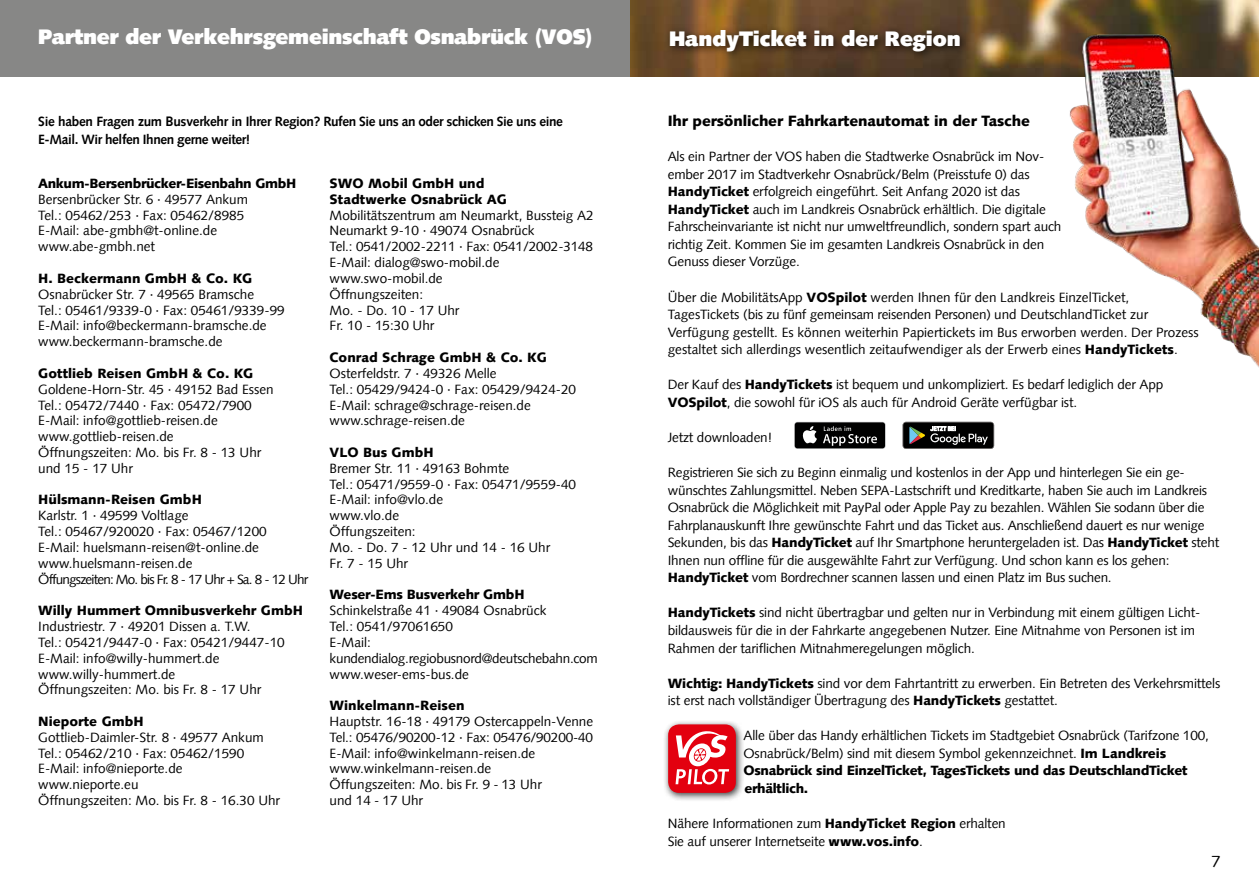
<style>
.page{position:relative;width:1259px;height:893px;background:#fff}
.page>*{position:absolute;margin:0;border:0;box-sizing:border-box;transform-origin:0 0}
.t1{font:900 21px "Syntax LT Std";letter-spacing:-.01em;color:#fff}
.t2{font:16.5px "Syntax Com";color:#000}
.t3{font:900 15px "Syntax Com";letter-spacing:-.01em;color:#000}
.t4{font:13.5px/15.8px "Syntax Com";letter-spacing:-.01em;color:#000}
.t5{font:900 13.5px/15.8px "Syntax Com";color:#000}
.t6{font:700 13.5px/18px "Syntax Com";letter-spacing:-.03em;color:#000}
.t7{font:900 13.5px "Syntax Com";letter-spacing:-.03em;color:#000}
.t8{font:900 13.5px "Syntax Com";letter-spacing:-.02em;color:#000}
.s1{font-weight:900}
</style>
<div class="page">
<img style="left:629px;top:0;width:429px;height:77px">
<div style="left:794px;top:422px;width:91px;height:27px;background:#6a6b6c;border-radius:3px"></div>
<div style="left:795px;top:422px;width:90px;height:26px;background:#000;border-radius:3px"></div>
<svg style="left:802px;top:426px;width:15px;height:17px"></svg>
<svg style="left:823px;top:426px;width:54px;height:20px"></svg>
<svg style="left:902px;top:422px;width:92px;height:27px"></svg>
<div style="left:664px;top:25px;width:306px;height:36px;background:#000;opacity:.75"></div>
<img style="left:1058px;top:0;width:201px;height:368px">
<div style="left:663px;top:719px;width:81px;height:82px;background:#000;opacity:.75"></div>
<div style="left:668px;top:724px;width:68px;height:69px;background:#e3000f;border-radius:11px"></div>
<svg style="left:675px;top:731px;width:54px;height:53px"></svg>
<div style="left:0;top:0;width:629px;height:77px;background:#878786"></div>
<h1 class="t1" style="left:38px;top:24px;width:555px">Partner der Verkehrsgemeinschaft Osnabrück (VOS)</h1>
<p class="t6" style="left:38px;top:112px;width:526px">Sie haben Fragen zum Busverkehr in Ihrer Region? Rufen Sie uns an oder schicken Sie uns eine<br>E-Mail. Wir helfen Ihnen gerne weiter!</p>
<p class="t5" style="left:330px;top:175px;width:179px">SWO Mobil GmbH und<br>Stadtwerke Osnabrück AG</p>
<p class="t4" style="left:330px;top:207px;width:266px">Mobilitätszentrum am Neumarkt, Bussteig A2<br>Neumarkt 9-10 · 49074 Osnabrück<br>Tel.: 0541/2002-2211 · Fax: 0541/2002-3148<br>E-Mail: dialog@swo-mobil.de www.swo-mobil.de<br>Öffnungszeiten:<br>Mo. - Do. 10 - 17 Uhr<br>Fr. 10 - 15:30 Uhr</p>
<p class="t5" style="left:330px;top:349px;width:219px">Conrad Schrage GmbH &amp; Co. KG</p>
<p class="t4" style="left:330px;top:365px;width:248px">Osterfeldstr. 7 · 49326 Melle<br>Tel.: 05429/9424-0 · Fax: 05429/9424-20<br>E-Mail: schrage@schrage-reisen.de www.schrage-reisen.de</p>
<p class="t5" style="left:330px;top:444px;width:106px">VLO Bus GmbH</p>
<p class="t4" style="left:330px;top:460px;width:248px">Bremer Str. 11 · 49163 Bohmte<br>Tel.: 05471/9559-0 · Fax: 05471/9559-40<br>E-Mail: info@vlo.de<br>www.vlo.de<br>Öffungszeiten:<br>Mo. - Do. 7 - 12 Uhr und 14 - 16 Uhr<br>Fr. 7 - 15 Uhr</p>
<p class="t8" style="left:330px;top:587px;width:197px">Weser-Ems Busverkehr GmbH</p>
<p class="t4" style="left:330px;top:603px;width:270px">Schinkelstraße 41 · 49084 Osnabrück<br>Tel.: 0541/97061650<br>E-Mail: kundendialog.regiobusnord@deutschebahn.com www.weser-ems-bus.de</p>
<p class="t5" style="left:330px;top:698px;width:136px">Winkelmann-Reisen</p>
<p class="t4" style="left:330px;top:713px;width:265px">Hauptstr. 16-18 · 49179 Ostercappeln-Venne Tel.: 05476/90200-12 · Fax: 05476/90200-40<br>E-Mail: info@winkelmann-reisen.de www.winkelmann-reisen.de<br>Öffungszeiten: Mo. bis Fr. 9 - 13 Uhr<br>und 14 - 17 Uhr</p>
<p class="t7" style="left:38px;top:175px;width:260px">Ankum-Bersenbrücker-Eisenbahn GmbH</p>
<p class="t4" style="left:38px;top:191px;width:211px">Bersenbrücker Str. 6 · 49577 Ankum<br>Tel.: 05462/253 · Fax: 05462/8985<br>E-Mail: abe-gmbh@t-online.de www.abe-gmbh.net</p>
<p class="t5" style="left:38px;top:270px;width:216px">H. Beckermann GmbH &amp; Co. KG</p>
<p class="t4" style="left:38px;top:286px;width:248px">Osnabrücker Str. 7 · 49565 Bramsche<br>Tel.: 05461/9339-0 · Fax: 05461/9339-99<br>E-Mail: info@beckermann-bramsche.de www.beckermann-bramsche.de</p>
<p class="t5" style="left:38px;top:365px;width:217px">Gottlieb Reisen GmbH &amp; Co. KG</p>
<p class="t4" style="left:38px;top:381px;width:237px">Goldene-Horn-Str. 45 · 49152 Bad Essen<br>Tel.: 05472/7440 · Fax: 05472/7900<br>E-Mail: info@gottlieb-reisen.de www.gottlieb-reisen.de<br>Öffnungszeiten: Mo. bis Fr. 8 - 13 Uhr und 15 - 17 Uhr</p>
<p class="t5" style="left:38px;top:492px;width:165px">Hülsmann-Reisen GmbH</p>
<p class="t4" style="left:38px;top:508px;width:271px">Karlstr. 1 · 49599 Voltlage<br>Tel.: 05467/920020 · Fax: 05467/1200<br>E-Mail: huelsmann-reisen@t-online.de www.huelsmann-reisen.de<br>Öffungszeiten: Mo. bis Fr. 8 - 17 Uhr + Sa. 8 - 12 Uhr</p>
<p class="t5" style="left:38px;top:603px;width:266px">Willy Hummert Omnibusverkehr GmbH</p>
<p class="t4" style="left:38px;top:619px;width:248px">Industriestr. 7 · 49201 Dissen a. T.W.<br>Tel.: 05421/9447-0 · Fax: 05421/9447-10<br>E-Mail: info@willy-hummert.de www.willy-hummert.de<br>Öffnungszeiten: Mo. bis Fr. 8 - 17 Uhr</p>
<p class="t5" style="left:38px;top:713px;width:107px">Nieporte GmbH</p>
<p class="t4" style="left:38px;top:729px;width:243px">Gottlieb-Daimler-Str. 8 · 49577 Ankum<br>Tel.: 05462/210 · Fax: 05462/1590<br>E-Mail: info@nieporte.de www.nieporte.eu<br>Öffnungszeiten: Mo. bis Fr. 8 - 16.30 Uhr</p>
<h1 class="t1" style="left:669px;top:26px;width:293px">HandyTicket in der Region</h1>
<p class="t3" style="left:668px;top:112px;width:364px">Ihr persönlicher Fahrkartenautomat in der Tasche</p>
<p class="t4" style="left:668px;top:148px;width:395px;line-height:17.5px">Als ein Partner der VOS haben die Stadtwerke Osnabrück im Nov&shy;ember 2017 im Stadtverkehr Osnabrück/Belm (Preisstufe 0) das <span class="s1">HandyTicket</span> erfolgreich eingeführt. Seit Anfang 2020 ist das <span class="s1">HandyTicket</span> auch im Landkreis Osnabrück erhältlich. Die digitale Fahrscheinvariante ist nicht nur umweltfreundlich, sondern spart auch richtig Zeit. Kommen Sie im gesamten Landkreis Osnabrück in den Genuss dieser Vorzüge.</p>
<p class="t4" style="left:668px;top:288px;width:532px;line-height:17.5px">Über die MobilitätsApp <span class="s1">VOSpilot</span> werden Ihnen für den Landkreis EinzelTicket, TagesTickets (bis zu fünf gemeinsam reisenden Personen) und DeutschlandTicket zur Verfügung gestellt. Es können weiterhin Papiertickets im Bus erworben werden. Der Prozess gestaltet sich allerdings wesentlich zeitaufwendiger als der Erwerb eines <span class="s1">HandyTickets</span>.</p>
<p class="t4" style="left:668px;top:376px;width:497px;line-height:17.5px">Der Kauf des <span class="s1">HandyTickets</span> ist bequem und unkompliziert. Es bedarf lediglich der App<br><span class="s1">VOSpilot</span>, die sowohl für iOS als auch für Android Geräte verfügbar ist.</p>
<p class="t4" style="left:668px;top:429px;width:106px">Jetzt downloaden!</p>
<p class="t4" style="left:668px;top:464px;width:553px;line-height:17.5px">Registrieren Sie sich zu Beginn einmalig und kostenlos in der App und hinterlegen Sie ein ge&shy;wünschtes Zahlungsmittel. Neben SEPA-Lastschrift und Kreditkarte, haben Sie auch im Landkreis Osnabrück die Möglichkeit mit PayPal oder Apple Pay zu bezahlen. Wählen Sie sodann über die Fahrplanauskunft Ihre gewünschte Fahrt und das Ticket aus. Anschließend dauert es nur wenige Sekunden, bis das <span class="s1">HandyTicket</span> auf Ihr Smartphone heruntergeladen ist. Das <span class="s1">HandyTicket</span> steht Ihnen nun offline für die ausgewählte Fahrt zur Verfügung. Und schon kann es los gehen:<br><span class="s1">HandyTicket</span> vom Bordrechner scannen lassen und einen Platz im Bus suchen.</p>
<p class="t4" style="left:668px;top:604px;width:534px;line-height:17.5px"><span class="s1">HandyTickets</span> sind nicht übertragbar und gelten nur in Verbindung mit einem gültigen Licht&shy;bildausweis für die in der Fahrkarte angegebenen Nutzer. Eine Mitnahme von Personen ist im<br>Rahmen der tariflichen Mitnahmeregelungen möglich.</p>
<p class="t4" style="left:668px;top:674px;width:554px;line-height:17.5px"><span class="s1">Wichtig: HandyTickets</span> sind vor dem Fahrtantritt zu erwerben. Ein Betreten des Verkehrsmittels ist erst nach vollständiger Übertragung des <span class="s1">HandyTickets</span> gestattet.</p>
<p class="t4" style="left:743px;top:727px;width:467px;line-height:17.5px">Alle über das Handy erhältlichen Tickets im Stadtgebiet Osnabrück (Tarifzone 100, Osnabrück/Belm) sind mit diesem Symbol gekennzeichnet. <span class="s1">Im Landkreis Osnabrück sind EinzelTicket, TagesTickets und das DeutschlandTicket erhältlich.</span></p>
<p class="t4" style="left:668px;top:815px;width:339px;line-height:17.5px">Nähere Informationen zum <span class="s1">HandyTicket Region</span> erhalten<br>Sie auf unserer Internetseite <span class="s1">www.vos.info</span>.</p>
<p class="t2" style="left:1211px;top:852px;width:11px">7</p>
</div>
